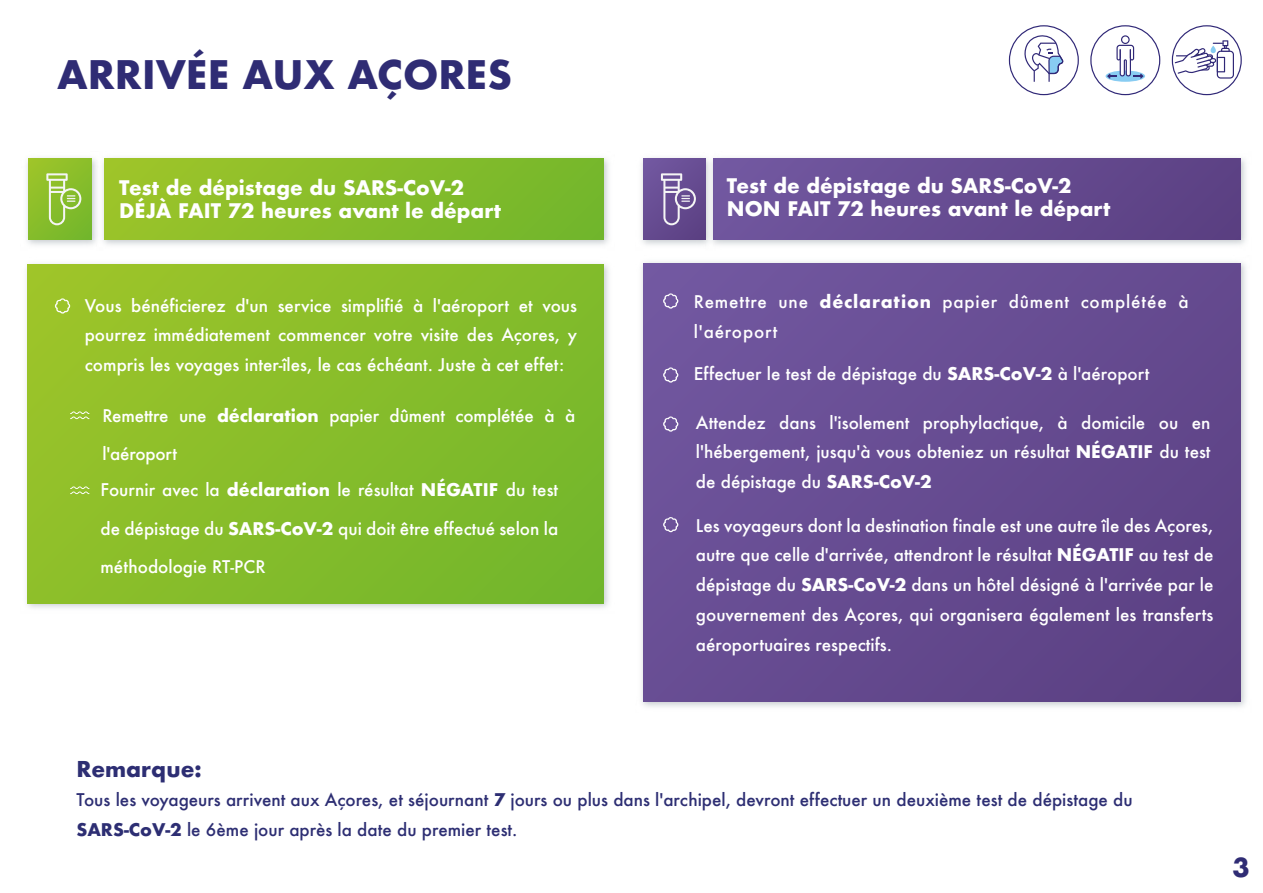
<style>
.page{position:relative;width:1263px;height:893px;background:#fff}
.page>*{position:absolute;margin:0;border:0;box-sizing:border-box;transform-origin:0 0}
.t1{font:700 38.25px "Futura";color:#2f2c74}
.t2{font:700 25.5px "Futura";color:#2f2c74}
.t3{font:700 21.3px "Futura";color:#2d2e73}
.t4{font:700 19.5px/23.4px "Futura";color:#fff}
.t5{font:500 16.95px/29.7px "Futura";color:#fff;text-align:justify}
.t6{font:500 16.95px/29.7px "Futura";color:#2d2e73}
.t7{font:500 16.95px/29.7px "Futura";letter-spacing:.05em;color:#fff}
.s1{font-weight:700}
</style>
<div class="page">
<img style="left:26px;top:263px;width:583px;height:345px">
<div style="left:28px;top:265px;width:575px;height:338px;background:linear-gradient(to right,#97c22a,#78b82b)"></div>
<svg style="left:1009px;top:25px;width:70px;height:70px"></svg>
<svg style="left:1090px;top:25px;width:70px;height:70px"></svg>
<svg style="left:1172px;top:25px;width:70px;height:70px"></svg>
<img style="left:716px;top:157px;width:530px;height:88px">
<div style="left:714px;top:159px;width:526px;height:81px;background:linear-gradient(to right,#7157a0,#5b4083)"></div>
<img style="left:641px;top:261px;width:605px;height:446px">
<div style="left:643px;top:264px;width:597px;height:437px;background:linear-gradient(to right,#6e539b,#5f4487)"></div>
<img style="left:641px;top:157px;width:75px;height:88px">
<div style="left:643px;top:159px;width:62px;height:81px;background:linear-gradient(to right,#6c5299,#61468a)"></div>
<img style="left:103px;top:157px;width:506px;height:88px">
<div style="left:104px;top:159px;width:500px;height:81px;background:linear-gradient(to right,#9dc429,#73b62c)"></div>
<img style="left:26px;top:158px;width:77px;height:87px">
<div style="left:29px;top:159px;width:63px;height:81px;background:linear-gradient(to right,#92c12a,#7dba2c)"></div>
<svg style="left:46px;top:173px;width:35px;height:52px"></svg>
<svg style="left:661px;top:173px;width:35px;height:52px"></svg>
<svg style="left:55px;top:298px;width:15px;height:16px"></svg>
<svg style="left:70px;top:411px;width:19px;height:8px"></svg>
<svg style="left:70px;top:486px;width:19px;height:8px"></svg>
<svg style="left:663px;top:367px;width:15px;height:16px"></svg>
<svg style="left:663px;top:293px;width:15px;height:16px"></svg>
<svg style="left:663px;top:416px;width:15px;height:16px"></svg>
<svg style="left:663px;top:517px;width:15px;height:15px"></svg>
<h1 class="t1" style="left:57px;top:47px;width:456px">ARRIVÉE AUX AÇORES</h1>
<p class="t4" style="left:119px;top:176px;width:383px">Test de dépistage du SARS-CoV-2<br>DÉJÀ FAIT 72 heures avant le départ</p>
<p class="t5" style="left:85px;top:290px;width:494px">Vous bénéficierez d'un service simplifié à l'aéroport et vous pourrez immédiatement commencer votre visite des Açores, y compris les voyages inter-îles, le cas échéant. Juste à cet effet:</p>
<p class="t5" style="left:102px;top:401px;width:474px">Remettre une <span class="s1">déclaration</span> papier dûment complétée à à</p>
<p class="t5" style="left:101px;top:436px;width:459px;line-height:36.2px">l'aéroport<br>Fournir avec la <span class="s1">déclaration</span> le résultat <span class="s1">NÉGATIF</span> du test</p>
<p class="t5" style="left:101px;top:513px;width:459px">de dépistage du <span class="s1">SARS-CoV-2</span> qui doit être effectué selon la</p>
<p class="t5" style="left:101px;top:552px;width:167px">méthodologie RT-PCR</p>
<p class="t4" style="left:727px;top:174px;width:385px">Test de dépistage du SARS-CoV-2<br>NON FAIT 72 heures avant le départ</p>
<p class="t7" style="left:694px;top:287px;width:496px">Remettre une <span class="s1">déclaration</span> papier dûment complétée à l'aéroport</p>
<p class="t5" style="left:694px;top:359px;width:457px">Effectuer le test de dépistage du <span class="s1">SARS-CoV-2</span> à l'aéroport</p>
<p class="t5" style="left:696px;top:407px;width:516px">Attendez dans l'isolement prophylactique, à domicile ou en l'hébergement, jusqu'à vous obteniez un résultat <span class="s1">NÉGATIF</span> du test de dépistage du <span class="s1">SARS-CoV-2</span></p>
<p class="t5" style="left:696px;top:510px;width:519px">Les voyageurs dont la destination finale est une autre île des Açores, autre que celle d'arrivée, attendront le résultat <span class="s1">NÉGATIF</span> au test de dépistage du <span class="s1">SARS-CoV-2</span> dans un hôtel désigné à l'arrivée par le gouvernement des Açores, qui organisera également les transferts aéroportuaires respectifs.</p>
<p class="t3" style="left:77px;top:753px;width:127px">Remarque:</p>
<p class="t6" style="left:77px;top:785px;width:1058px">Tous les voyageurs arrivent aux Açores, et séjournant <span class="s1">7</span> jours ou plus dans l'archipel, devront effectuer un deuxième test de dépistage du<br><span class="s1">SARS-CoV-2</span> le 6ème jour après la date du premier test.</p>
<h2 class="t2" style="left:1232px;top:849px;width:19px">3</h2>
</div>
